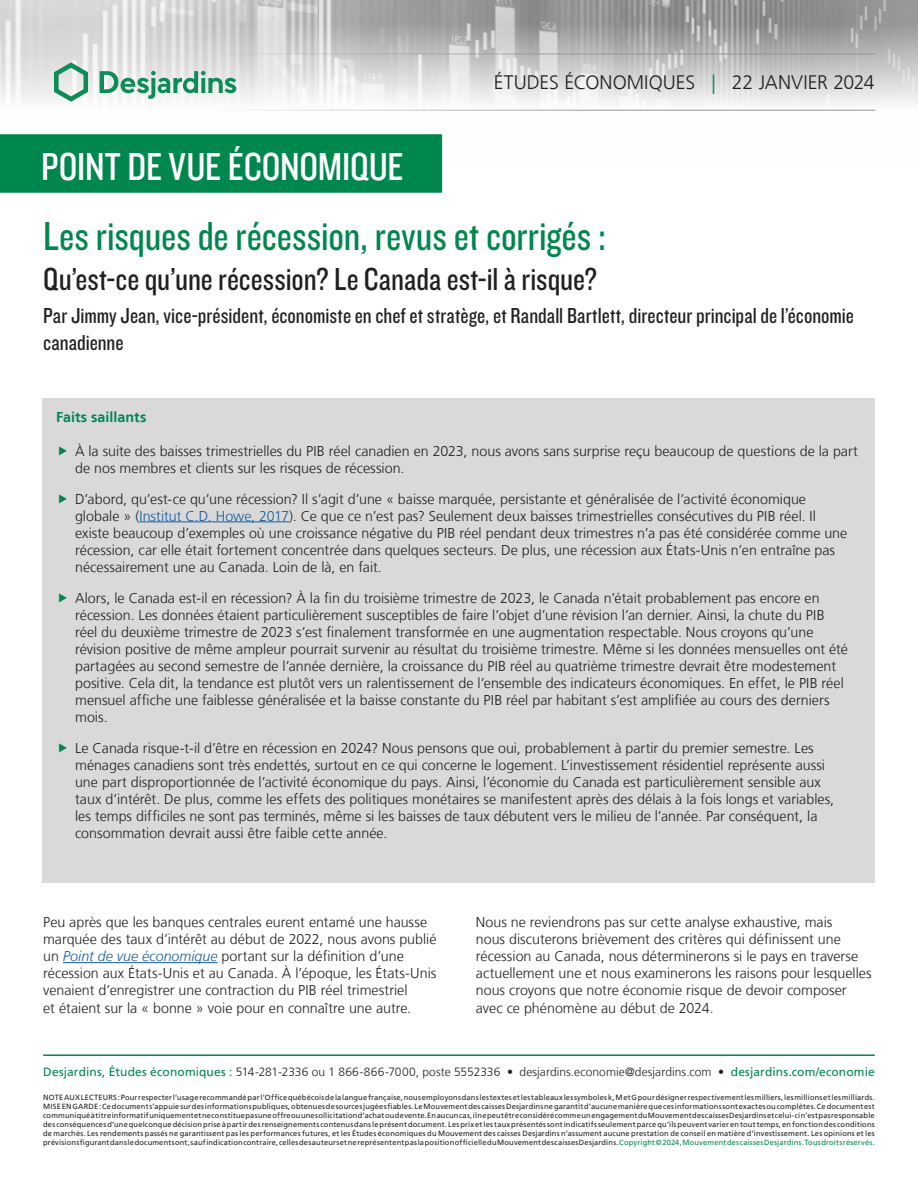
<style>
.page{position:relative;width:918px;height:1188px;background:#fff}
.page>*{position:absolute;margin:0;border:0;box-sizing:border-box;transform-origin:0 0}
.Pub_Titre{font:42px "Knockout 29 Junior Ltweight";color:#00874e}
.t1{font:40.5px "Knockout 29 Junior Ltweight";letter-spacing:-.005em;color:#fff}
.Pub_SousTitre1{font:33px "Knockout 29 Junior Ltweight";color:#231f20}
.Pub_Signature{font:22.5px/27px "Knockout 29 Junior Ltweight";color:#231f20}
.t2{font:300 19.5px "Frutiger LT";color:#231f20}
.t3{font:300 14.25px/17.1px "Frutiger LT";color:#231f20}
.Texte_Titre{font:700 14.25px "Frutiger LT";letter-spacing:.005em;color:#00874e}
.t4{font:300 12px "Frutiger LT";letter-spacing:.005em;color:#231f20}
.t5{font:7.5px/9px "Frutiger LT";letter-spacing:.025em;color:#231f20;text-align:justify}
.s1{color:#00874e}
.s2{color:#175d9e}
.s3{font-style:italic;color:#175d9e}
.s4{font-weight:400;color:#00874e}
</style>
<div class="page">
<img style="left:0;top:0;width:918px;height:164px">
<hr style="left:43px;top:54px;width:832px;height:1px;background:#939598">
<hr style="left:43px;top:110px;width:832px;height:1px;background:#939598">
<svg style="left:54px;top:62px;width:34px;height:40px"></svg>
<svg style="left:100px;top:71px;width:136px;height:28px"></svg>
<div style="left:0;top:135px;width:441px;height:57px;background:#00874e"></div>
<div style="left:0;top:134px;width:442px;height:59px;border:2px solid #00874e"></div>
<hr style="left:43px;top:1054px;width:832px;height:2px;background:#00874e">
<hr style="left:63px;top:962px;width:155px;height:1px;background:#175d9e">
<div style="left:43px;top:398px;width:832px;height:485px;background:#d9d9d9"></div>
<hr style="left:139px;top:522px;width:150px;height:1px;background:#175d9e">
<h2 class="t1" style="left:41px;top:140px;width:364px">POINT DE VUE ÉCONOMIQUE</h2>
<p class="t2" style="left:494px;top:72px;width:382px">ÉTUDES ÉCONOMIQUES <span class="s1">|</span> 22 JANVIER 2024</p>
<p class="Pub_Titre" style="left:43px;top:209px;width:564px">Les risques de récession, revus et corrigés :</p>
<p class="Pub_SousTitre1" style="left:43px;top:257px;width:555px">Qu’est-ce qu’une récession? Le Canada est-il à risque?</p>
<p class="Pub_Signature" style="left:43px;top:301px;width:812px">Par Jimmy Jean, vice-président, économiste en chef et stratège, et Randall Bartlett, directeur principal de l’économie canadienne</p>
<p class="Texte_Titre" style="left:56px;top:408px;width:92px">Faits saillants</p>
<p class="t3" style="left:75px;top:443px;width:784px">À la suite des baisses trimestrielles du PIB réel canadien en 2023, nous avons sans surprise reçu beaucoup de questions de la part de nos membres et clients sur les risques de récession.</p>
<p class="t3" style="left:75px;top:490px;width:774px">D’abord, qu’est-ce qu’une récession? Il s’agit d’une « baisse marquée, persistante et généralisée de l’activité économique globale » (<span class="s2">Institut C.D. Howe, 2017</span>). Ce que ce n’est pas? Seulement deux baisses trimestrielles consécutives du PIB réel. Il existe beaucoup d’exemples où une croissance négative du PIB réel pendant deux trimestres n’a pas été considérée comme une récession, car elle était fortement concentrée dans quelques secteurs. De plus, une récession aux États-Unis n’en entraîne pas nécessairement une au Canada. Loin de là, en fait.</p>
<p class="t3" style="left:75px;top:589px;width:774px">Alors, le Canada est-il en récession? À la fin du troisième trimestre de 2023, le Canada n’était probablement pas encore en récession. Les données étaient particulièrement susceptibles de faire l’objet d’une révision l’an dernier. Ainsi, la chute du PIB réel du deuxième trimestre de 2023 s’est finalement transformée en une augmentation respectable. Nous croyons qu’une révision positive de même ampleur pourrait survenir au résultat du troisième trimestre. Même si les données mensuelles ont été partagées au second semestre de l’année dernière, la croissance du PIB réel au quatrième trimestre devrait être modestement positive. Cela dit, la tendance est plutôt vers un ralentissement de l’ensemble des indicateurs économiques. En effet, le PIB réel mensuel affiche une faiblesse généralisée et la baisse constante du PIB réel par habitant s’est amplifiée au cours des derniers mois.</p>
<p class="t3" style="left:75px;top:740px;width:761px">Le Canada risque-t-il d’être en récession en 2024? Nous pensons que oui, probablement à partir du premier semestre. Les ménages canadiens sont très endettés, surtout en ce qui concerne le logement. L’investissement résidentiel représente aussi une part disproportionnée de l’activité économique du pays. Ainsi, l’économie du Canada est particulièrement sensible aux taux d’intérêt. De plus, comme les effets des politiques monétaires se manifestent après des délais à la fois longs et variables, les temps difficiles ne sont pas terminés, même si les baisses de taux débutent vers le milieu de l’année. Par conséquent, la consommation devrait aussi être faible cette année.</p>
<p class="t3" style="left:43px;top:914px;width:395px">Peu après que les banques centrales eurent entamé une hausse marquée des taux d’intérêt au début de 2022, nous avons publié un <span class="s3">Point de vue économique</span> portant sur la définition d’une récession aux États-Unis et au Canada. À l’époque, les États-Unis venaient d’enregistrer une contraction du PIB réel trimestriel<br>et étaient sur la « bonne » voie pour en connaître une autre.</p>
<p class="t3" style="left:476px;top:914px;width:397px">Nous ne reviendrons pas sur cette analyse exhaustive, mais<br>nous discuterons brièvement des critères qui définissent une récession au Canada, nous déterminerons si le pays en traverse actuellement une et nous examinerons les raisons pour lesquelles nous croyons que notre économie risque de devoir composer avec ce phénomène au début de 2024.</p>
<p class="t4" style="left:43px;top:1065px;width:833px"><span class="s4">Desjardins, Études économiques :</span> 514‑281‑2336 ou 1 866‑866‑7000, poste 5552336 • desjardins.economie@desjardins.com • <span class="s4">desjardins.com/economie</span></p>
<p class="t5" style="left:43px;top:1093px;width:833px">NOTE AUX LECTEURS: Pour respecter l’usage recommandé par l’Office québécois de la langue française, nous employons dans les textes et les tableaux les symboles k, M et G pour désigner respectivement les milliers, les millions et les milliards.<br>MISE EN GARDE: Ce document s’appuie sur des informations publiques, obtenues de sources jugées fiables. Le Mouvement des caisses Desjardins ne garantit d’aucune manière que ces informations sont exactes ou complètes. Ce document est communiqué à titre informatif uniquement et ne constitue pas une offre ou une sollicitation d’achat ou de vente. En aucun cas, il ne peut être considéré comme un engagement du Mouvement des caisses Desjardins et celui-ci n’est pas responsable des conséquences d’une quelconque décision prise à partir des renseignements contenus dans le présent document. Les prix et les taux présentés sont indicatifs seulement parce qu’ils peuvent varier en tout temps, en fonction des conditions de marchés. Les rendements passés ne garantissent pas les performances futures, et les Études économiques du Mouvement des caisses Desjardins n’assument aucune prestation de conseil en matière d’investissement. Les opinions et les prévisions figurant dans le document sont, sauf indication contraire, celles des auteurs et ne représentent pas la position officielle du Mouvement des caisses Desjardins. <span class="s1">Copyright©2024, Mouvement des caisses Desjardins. Tous droits réservés.</span></p>
</div>
